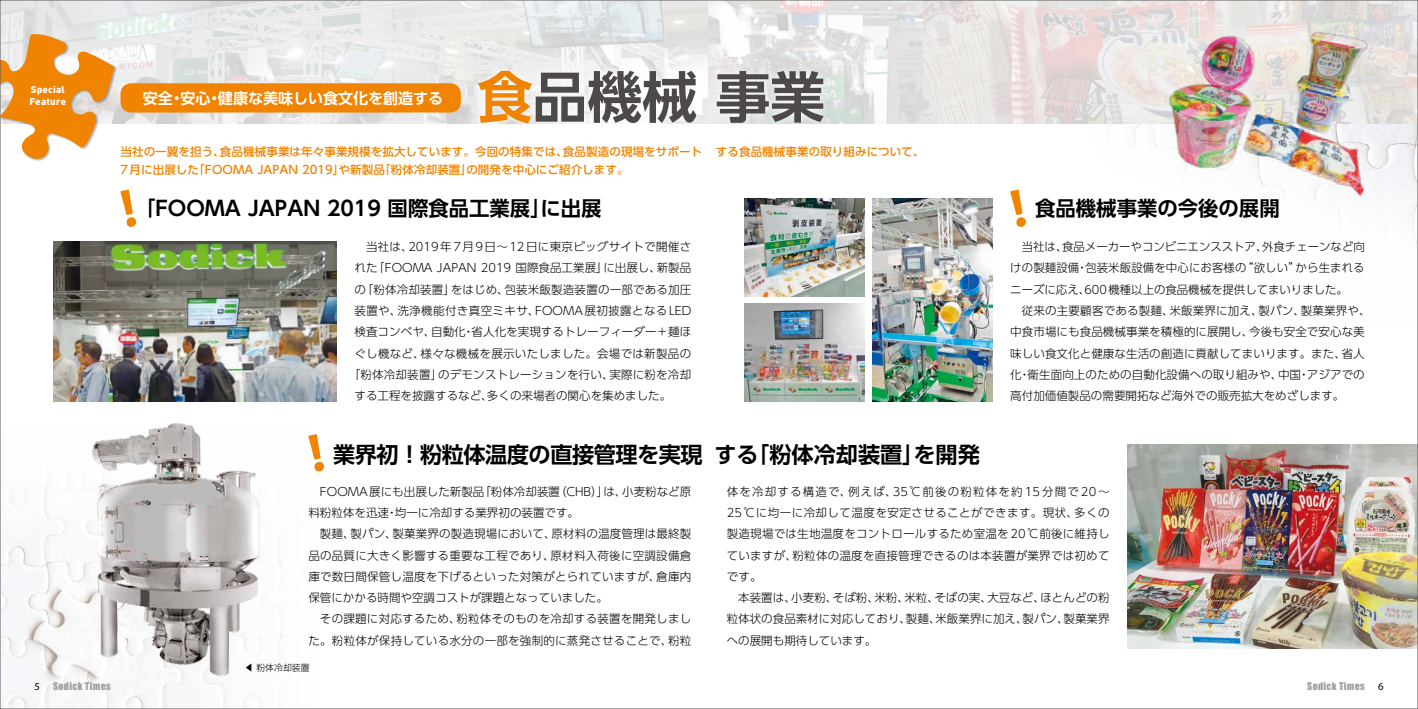
<style>
.page{position:relative;width:1418px;height:709px;background:#fff}
.page>*{position:absolute;margin:0;border:0;box-sizing:border-box;transform-origin:0 0}
.t1{font:700 54.88px "UD Shin Go Pro De";color:#4c4948}
.t2{font:700 22.12px "UD Shin Go Pro De";letter-spacing:-.02em;color:#000}
.t3{font:700 20.38px "UD Shin Go Pro De";color:#000}
.t4{font:700 15px "UD Shin Go Pro De";color:#fff}
.t5{font:300 11.5px/21.2px "UD Shin Go Pro";letter-spacing:.005em;color:#000;text-align:justify}
.t6{font:500 11.5px/17.8px "UD Shin Go Pro";letter-spacing:.005em;color:#f08300}
.t7{font:300 11.5px "UD Shin Go Pro";letter-spacing:.025em;color:#000}
.t8{font:300 11.5px "UD Shin Go Pro";letter-spacing:.035em;color:#000}
.t9{font:9.75px "Impact";letter-spacing:.04em;color:#9fa0a0}
.t10{font:900 9.75px/11.5px "DIN";letter-spacing:.02em;color:#fff}
.t11{font:300 8.88px "UD Shin Go Pro";color:#000}
.s1{color:#f08300}
.s2{font-family:"Myriad Pro";font-size:10.62px;color:#000}
</style>
<div class="page">
<svg style="left:2px;top:2px;width:1413px;height:122px;background:#e7e6e5"></svg>
<div style="left:120px;top:83px;width:341px;height:30px;background:#f08300;border-radius:11px"></div>
<img style="left:1337px;top:124px;width:78px;height:104px">
<img style="left:2px;top:481px;width:281px;height:226px">
<img style="left:53px;top:241px;width:284px;height:160px">
<img style="left:1127px;top:445px;width:288px;height:204px">
<img style="left:872px;top:198px;width:120px;height:203px">
<img style="left:744px;top:198px;width:121px;height:98px">
<img style="left:744px;top:303px;width:121px;height:98px">
<svg style="left:120px;top:189px;width:16px;height:38px"></svg>
<svg style="left:1010px;top:189px;width:16px;height:38px"></svg>
<svg style="left:308px;top:434px;width:16px;height:38px"></svg>
<svg style="left:471px;top:63px;width:359px;height:61px;fill:#f5f6f6"></svg>
<div style="left:0;top:34px;width:117px;height:128px;background:#000;opacity:.3"></div>
<svg style="left:2px;top:34px;width:113px;height:126px"></svg>
<img style="left:1109px;top:2px;width:278px;height:206px">
<img style="left:73px;top:423px;width:196px;height:262px">
<p class="t10" style="left:29px;top:84px;width:38px">Special<br>Feature</p>
<h1 class="t1" style="left:477px;top:52px;width:349px"><span class="s1">食</span>品機械 事業</h1>
<p class="t6" style="left:120px;top:143px;width:805px">当社の一翼を担う、食品機械事業は年々事業規模を拡大しています。今回の特集では、食品製造の現場をサポート する食品機械事業の取り組みについて、<br>7月に出展した「FOOMA JAPAN 2019」や新製品「粉体冷却装置」の開発を中心にご紹介します。</p>
<h3 class="t4" style="left:143px;top:86px;width:302px">安全・安心・健康な美味しい食文化を創造する</h3>
<h3 class="t3" style="left:135px;top:192px;width:468px">「FOOMA JAPAN 2019 国際食品工業展」に出展</h3>
<p class="t7" style="left:366px;top:237px;width:327px">当社は、2019年7月9日〜12日に東京ビッグサイトで開催さ</p>
<p class="t5" style="left:354px;top:257px;width:338px">れた「FOOMA JAPAN 2019 国際食品工業展」に出展し、新製品</p>
<p class="t5" style="left:354px;top:278px;width:338px">の「粉体冷却装置」をはじめ、包装米飯製造装置の一部である加圧</p>
<p class="t8" style="left:354px;top:301px;width:338px">装置や、洗浄機能付き真空ミキサ、FOOMA展初披露となるLED</p>
<p class="t5" style="left:354px;top:321px;width:338px">検査コンベヤ、自動化・省人化を実現するトレーフィーダー＋麺ほ</p>
<p class="t7" style="left:354px;top:344px;width:338px">ぐし機など、様々な機械を展示いたしました。会場では新製品の</p>
<p class="t5" style="left:349px;top:363px;width:344px">「粉体冷却装置」のデモンストレーションを行い、実際に粉を冷却</p>
<p class="t5" style="left:354px;top:384px;width:318px">する工程を披露するなど、多くの来場者の関心を集めました。</p>
<h2 class="t2" style="left:333px;top:436px;width:648px">業界初！粉粒体温度の直接管理を実現 する「粉体冷却装置」を開発</h2>
<h3 class="t3" style="left:1035px;top:192px;width:246px">食品機械事業の今後の展開</h3>
<p class="t5" style="left:1010px;top:236px;width:356px;text-indent:12px">当社は、食品メーカーやコンビニエンスストア、外食チェーンなど向けの製麺設備・包装米飯設備を中心にお客様の“欲しい”から生まれるニーズに応え、600機種以上の食品機械を提供してまいりました。</p>
<p class="t5" style="left:1010px;top:299px;width:362px;text-align:left;text-indent:12px">従来の主要顧客である製麺、米飯業界に加え、製パン、製菓業界や、中食市場にも食品機械事業を積極的に展開し、今後も安全で安心な美味しい食文化と健康な生活の創造に貢献してまいります。また、省人化・衛生面向上のための自動化設備への取り組みや、中国・アジアでの高付加価値製品の需要開拓など海外での販売拡大をめざします。</p>
<p class="t5" style="left:308px;top:480px;width:384px;text-indent:12px">FOOMA展にも出展した新製品「粉体冷却装置（CHB）」は、小麦粉など原料粉粒体を迅速・均一に冷却する業界初の装置です。</p>
<p class="t5" style="left:308px;top:523px;width:384px;text-indent:12px">製麺、製パン、製菓業界の製造現場において、原材料の温度管理は最終製品の品質に大きく影響する重要な工程であり、原材料入荷後に空調設備倉庫で数日間保管し温度を下げるといった対策がとられていますが、倉庫内保管にかかる時間や空調コストが課題となっていました。</p>
<p class="t5" style="left:308px;top:608px;width:384px;text-align:right">その課題に対応するため、粉粒体そのものを冷却する装置を開発しました。粉粒体が保持している水分の一部を強制的に蒸発させることで、粉粒</p>
<p class="t11" style="left:242px;top:672px;width:10px;rotate:-90deg">▲</p>
<p class="t11" style="left:256px;top:660px;width:55px">粉体冷却装置</p>
<p class="t5" style="left:726px;top:480px;width:384px">体を冷却する構造で、例えば、35℃前後の粉粒体を約15分間で20～25℃に均一に冷却して温度を安定させることができます。現状、多くの製造現場では生地温度をコントロールするため室温を20℃前後に維持していますが、粉粒体の温度を直接管理できるのは本装置が業界では初めてです。</p>
<p class="t5" style="left:726px;top:586px;width:384px;text-indent:12px">本装置は、小麦粉、そば粉、米粉、米粒、そばの実、大豆など、ほとんどの粉粒体状の食品素材に対応しており、製麺、米飯業界に加え、製パン、製菓業界への展開も期待しています。</p>
<p class="t9" style="left:34px;top:678px;width:78px"><span class="s2">5</span> Sodick Times</p>
<p class="t9" style="left:1307px;top:678px;width:78px">Sodick Times <span class="s2">6</span></p>
</div>
